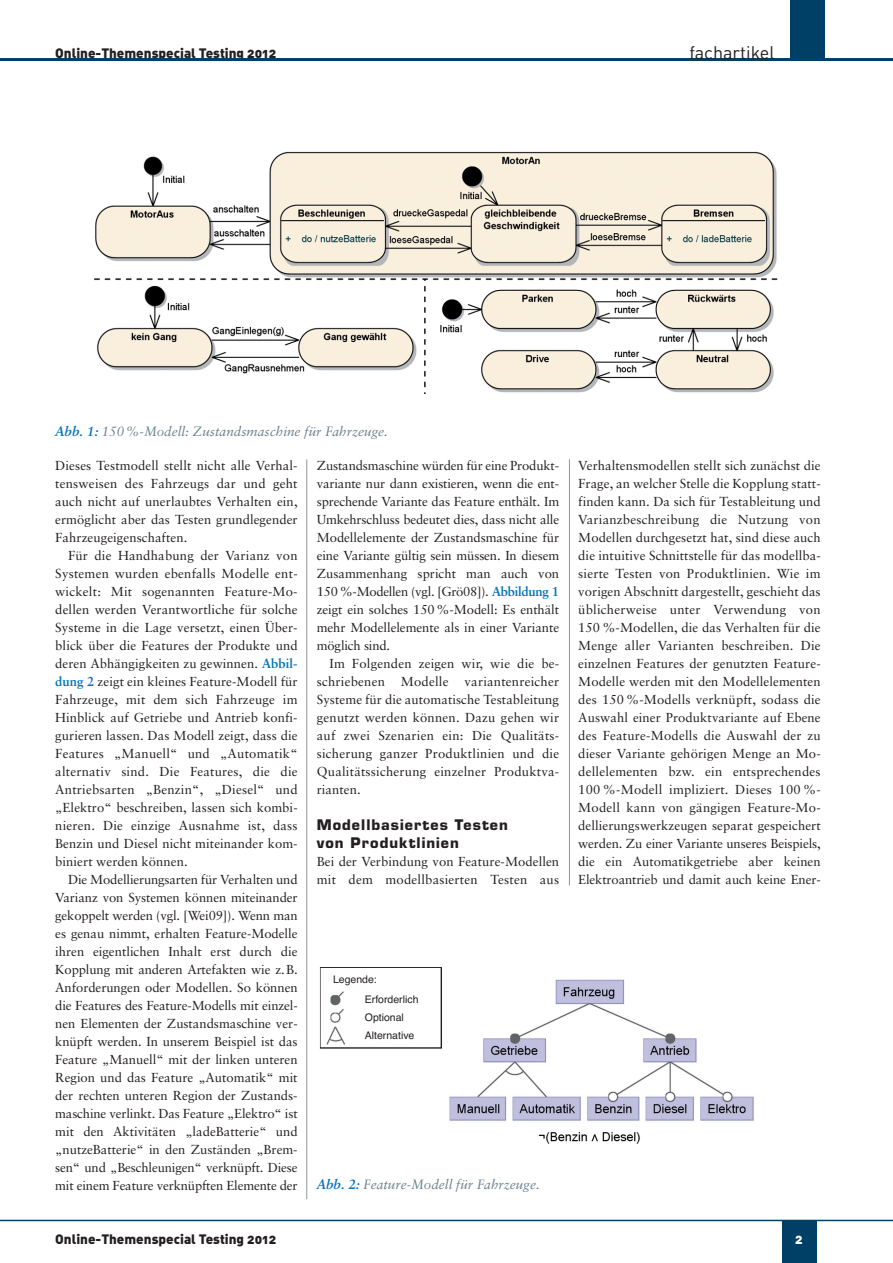
<style>
.page{position:relative;width:893px;height:1263px;background:#fff}
.page>*{position:absolute;margin:0;border:0;box-sizing:border-box;transform-origin:0 0}
.t1{font:18px "DIN";color:#231f20}
.t2{font:700 14.25px/18px "Eurostile";letter-spacing:.07em;color:#231f20}
.t3{font:italic 13.5px "Sabon";color:#6c818c}
.t4{font:13.5px "DIN Black Alternate";color:#231f20}
.t5{font:13.5px "DIN Black Alternate";color:#fff}
.t6{font:13.05px/18px "Sabon";letter-spacing:.005em;color:#231f20;text-align:justify}
.t7{font:10.5px/20.1px "Helvetica";color:#231f20}
.s1{font-weight:700;color:#0073bc}
</style>
<div class="page">
<hr style="left:306px;top:459px;width:1px;height:740px;background:#939598">
<hr style="left:569px;top:459px;width:1px;height:426px;background:#939598">
<div style="left:782px;top:1220px;width:34px;height:43px;background:#003f66"></div>
<div style="left:791px;top:0;width:34px;height:60px;background:#003f66"></div>
<hr style="left:0;top:58px;width:893px;height:3px;background:#003f66">
<hr style="left:0;top:1220px;width:893px;height:1px;background:#003f66">
<img style="left:94px;top:151px;width:684px;height:242px">
<img style="left:319px;top:967px;width:435px;height:177px">
<p class="t4" style="left:55px;top:48px;width:223px">Online-Themenspecial Testing 2012</p>
<h1 class="t1" style="left:689px;top:46px;width:87px">fachartikel</h1>
<p class="t3" style="left:55px;top:425px;width:334px"><span class="s1">Abb. 1:</span> 150 %-Modell: Zustandsmaschine für Fahrzeuge.</p>
<p class="t6" style="left:55px;top:457px;width:244px">Dieses Test modell stellt nicht alle Verhal - tensweisen des Fahrzeugs dar und geht auch nicht auf unerlaubtes Verhalten ein, ermöglicht aber das Testen grundlegender Fahrzeug eigen schaften.</p>
<p class="t6" style="left:55px;top:547px;width:244px;text-indent:13px">Für die Handhabung der Varianz von Systemen wurden ebenfalls Modelle ent&shy;wickelt: Mit sogenannten Feature-Mo - dellen werden Verantwortliche für solche Systeme in die Lage versetzt, einen Über&shy;blick über die Features der Produkte und deren Abhängigkeiten zu gewinnen. <span class="s1">Abbil - dung 2</span> zeigt ein kleines Feature-Modell für Fahrzeuge, mit dem sich Fahrzeuge im Hinblick auf Getriebe und Antrieb konfi&shy;gurieren lassen. Das Modell zeigt, dass die Features „Manuell“ und „Automatik“ alternativ sind. Die Features, die die Antriebsarten „Benzin“, „Diesel“ und „Elektro“ beschreiben, lassen sich kombi&shy;nieren. Die einzige Ausnahme ist, dass Benzin und Diesel nicht miteinander kom&shy;biniert werden können.</p>
<p class="t6" style="left:55px;top:871px;width:244px;text-indent:13px">Die Modellierungsarten für Verhalten und Varianz von Systemen können miteinander gekoppelt werden (vgl. [Wei09]). Wenn man es genau nimmt, erhalten Feature-Modelle ihren eigentlichen Inhalt erst durch die Kopplung mit anderen Arte fakten wie z. B.<br>Anforderungen oder Mo dellen. So können die Features des Feature-Modells mit einzel&shy;nen Elementen der Zustandsmaschine ver&shy;knüpft werden. In unserem Beispiel ist das Feature „Manuell“ mit der linken unteren Region und das Feature „Automatik“ mit der rechten unteren Region der Zustands - maschine verlinkt. Das Feature „Elektro“ ist mit den Akti vi täten „ladeBatterie“ und „nutzeBatterie“ in den Zuständen „Brem - sen“ und „Be schleunigen“ verknüpft. Diese mit einem Feature verknüpften Elemente der</p>
<p class="t6" style="left:317px;top:457px;width:244px">Zu stands maschine würden für eine Produkt - variante nur dann existieren, wenn die ent&shy;sprechende Variante das Feature enthält. Im Umkehrschluss bedeutet dies, dass nicht alle Modellelemente der Zustandsmaschine für eine Variante gültig sein müssen. In diesem Zusammenhang spricht man auch von 150 %-Modellen (vgl. [Grö08]). <span class="s1">Abbildung 1 </span>zeigt ein solches 150 %-Modell: Es enthält mehr Modellelemente als in einer Variante möglich sind.</p>
<p class="t6" style="left:317px;top:655px;width:244px;text-indent:13px">Im Folgenden zeigen wir, wie die be - schrie benen Modelle variantenreicher Systeme für die automatische Testableitung genutzt werden können. Dazu gehen wir auf zwei Szenarien ein: Die Qualitäts - sicherung ganzer Produktlinien und die Qualitätssicherung einzelner Produkt va - rian ten.</p>
<p class="t2" style="left:317px;top:817px;width:193px">Modellbasiertes Testen von Produktlinien</p>
<p class="t6" style="left:317px;top:853px;width:244px">Bei der Verbindung von Feature-Modellen mit dem modellbasierten Testen aus</p>
<p class="t7" style="left:365px;top:970px;width:55px;text-indent:-32px">Legende:<br>Erforderlich</p>
<p class="t7" style="left:365px;top:1009px;width:51px;line-height:18px">Optional<br>Alternative</p>
<p class="t3" style="left:317px;top:1179px;width:224px"><span class="s1">Abb. 2:</span> Feature-Modell für Fahrzeuge.</p>
<p class="t6" style="left:578px;top:457px;width:244px">Verhaltensmodellen stellt sich zunächst die Frage, an welcher Stelle die Kopplung statt&shy;finden kann. Da sich für Testableitung und Varianzbeschreibung die Nutzung von Modellen durchgesetzt hat, sind diese auch die intuitive Schnittstelle für das modellba&shy;sierte Testen von Produktlinien. Wie im vorigen Abschnitt dargestellt, geschieht das üblicherweise unter Verwendung von 150 %-Modellen, die das Verhalten für die Menge aller Varianten beschreiben. Die einzelnen Features der genutzten Feature-Modelle werden mit den Modellelementen des 150 %-Modells verknüpft, sodass die Auswahl einer Produktvariante auf Ebene des Feature-Modells die Auswahl der zu dieser Variante gehörigen Menge an Mo - dell elementen bzw. ein entsprechendes 100 %-Modell impliziert. Dieses 100 %- Modell kann von gängigen Feature-Mo - dellierungswerkzeugen separat gespeichert werden. Zu einer Variante unseres Bei spiels, die ein Automatikgetriebe aber keinen Elektroantrieb und damit auch keine Ener -</p>
<p class="t4" style="left:55px;top:1234px;width:223px">Online-Themenspecial Testing 2012</p>
<p class="t5" style="left:795px;top:1234px;width:9px">2</p>
</div>
